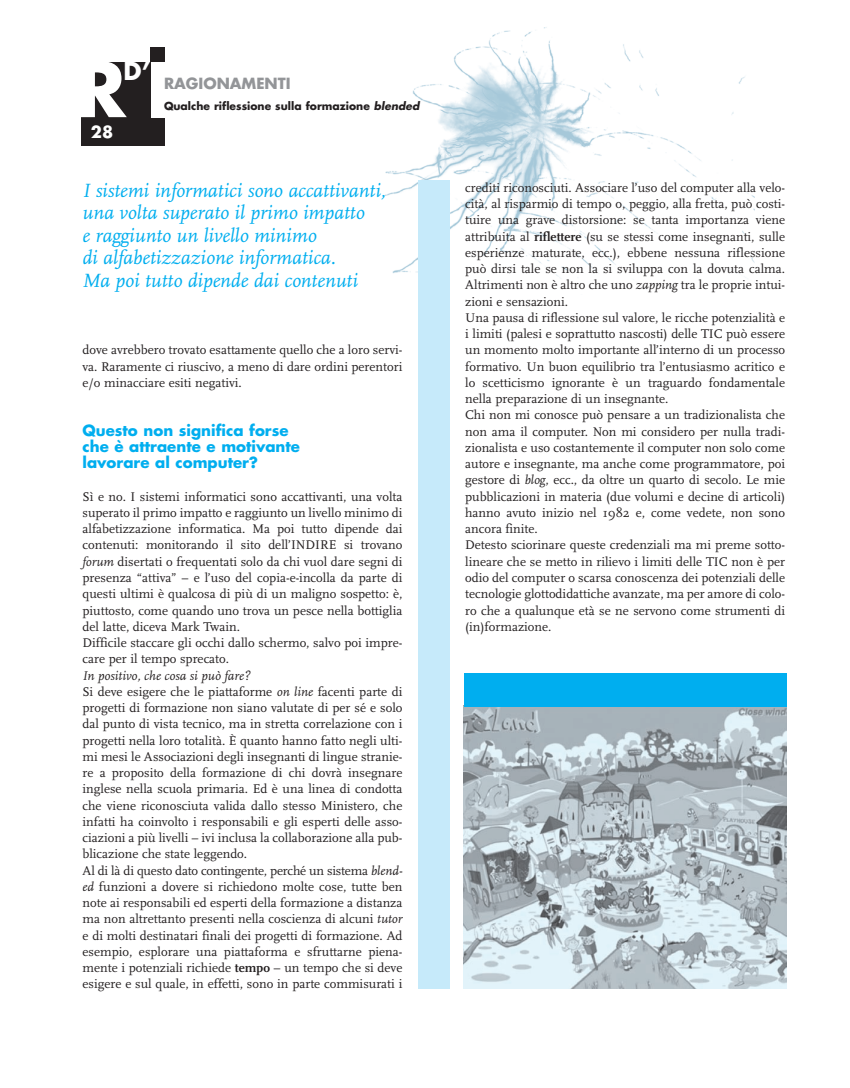
<style>
.page{position:relative;width:850px;height:1088px;background:#fff}
.page>*{position:absolute;margin:0;border:0;box-sizing:border-box;transform-origin:0 0}
.t1{font:700 74px "Futura";color:#fff}
.t2{font:700 24.12px "Futura";color:#fff}
.t3{font:italic 20px/22.5px "Scala";color:#00aeef}
.t4{font:700 16.25px "Futura";color:#fff}
.t5{font:700 15px/16.2px "Futura";color:#00aeef}
.t6{font:700 15px "Futura";color:#939598}
.t7{font:13.12px/16.2px "Scala";color:#231f20}
.t8{font:700 10.75px "Futura";color:#231f20}
.s1{font-style:italic}
.s2{font-weight:700}
</style>
<div class="page">
<img style="left:385px;top:27px;width:370px;height:262px">
<div style="left:81px;top:62px;width:84px;height:84px;background:#231f20"></div>
<div style="left:150px;top:48px;width:15px;height:14px;background:#231f20"></div>
<div style="left:418px;top:180px;width:32px;height:808px;background:#c6eafa"></div>
<img style="left:464px;top:707px;width:322px;height:281px">
<div style="left:464px;top:673px;width:322px;height:34px;background:#00aeef"></div>
<h1 class="t1" style="left:76px;top:56px;width:96px">R I</h1>
<h2 class="t2" style="left:123px;top:60px;width:29px">D’</h2>
<p class="t6" style="left:164px;top:76px;width:128px">RAGIONAMENTI</p>
<p class="t8" style="left:164px;top:101px;width:257px">Qualche riflessione sulla formazione <span class="s1">blended</span></p>
<p class="t4" style="left:91px;top:124px;width:24px">28</p>
<h3 class="t3" style="left:83px;top:180px;width:305px">I sistemi informatici sono accattivanti, una volta superato il primo impatto<br>e raggiunto un livello minimo<br>di alfabetizzazione informatica.<br>Ma poi tutto dipende dai contenuti</h3>
<p class="t7" style="left:83px;top:343px;width:321px;text-align:justify">dove avrebbero trovato esattamente quello che a loro servi&shy;va. Raramente ci riuscivo, a meno di dare ordini perentori e/o minacciare esiti negativi.</p>
<p class="t5" style="left:83px;top:423px;width:219px">Questo non significa forse che è attraente e motivante lavorare al computer?</p>
<p class="t7" style="left:83px;top:489px;width:321px">Sì e no. I sistemi informatici sono accattivanti, una volta superato il primo impatto e raggiunto un livello minimo di alfabetizzazione informatica. Ma poi tutto dipende dai contenuti: monitorando il sito dell’INDIRE si trovano <span class="s1">forum</span> disertati o frequentati solo da chi vuol dare segni di presenza “attiva” – e l’uso del copia-e-incolla da parte di questi ultimi è qualcosa di più di un maligno sospetto: è, piuttosto, come quando uno trova un pesce nella bottiglia del latte, diceva Mark Twain.<br>Difficile staccare gli occhi dallo schermo, salvo poi impre&shy;care per il tempo sprecato.</p>
<p class="t7" style="left:83px;top:668px;width:321px"><span class="s1">In positivo, che cosa si può fare?<br></span>Si deve esigere che le piattaforme <span class="s1">on line</span> facenti parte di progetti di formazione non siano valutate di per sé e solo dal punto di vista tecnico, ma in stretta correlazione con i progetti nella loro totalità. È quanto hanno fatto negli ulti&shy;mi mesi le Associazioni degli insegnanti di lingue stranie&shy;re a proposito della formazione di chi dovrà insegnare inglese nella scuola primaria. Ed è una linea di condotta che viene riconosciuta valida dallo stesso Ministero, che infatti ha coinvolto i responsabili e gli esperti delle asso&shy;ciazioni a più livelli – ivi inclusa la collaborazione alla pub&shy;blicazione che state leggendo.<br>Al di là di questo dato contingente, perché un sistema <span class="s1">blend&shy;ed</span> funzioni a dovere si richiedono molte cose, tutte ben note ai responsabili ed esperti della formazione a distanza ma non altrettanto presenti nella coscienza di alcuni <span class="s1">tutor </span>e di molti destinatari finali dei progetti di formazione. Ad esempio, esplorare una piattaforma e sfruttarne piena&shy;mente i potenziali richiede <span class="s2">tempo</span> – un tempo che si deve esigere e sul quale, in effetti, sono in parte commisurati i</p>
<p class="t7" style="left:465px;top:180px;width:321px">crediti riconosciuti. Associare l’uso del computer alla velo&shy;cità, al risparmio di tempo o, peggio, alla fretta, può costi&shy;tuire una grave distorsione: se tanta importanza viene attribuita al <span class="s2">riflettere</span> (su se stessi come insegnanti, sulle esperienze maturate, ecc.), ebbene nessuna riflessione può dirsi tale se non la si sviluppa con la dovuta calma.<br>Altrimenti non è altro che uno <span class="s1">zapping</span> tra le proprie intui&shy;zioni e sensazioni.<br>Una pausa di riflessione sul valore, le ricche potenzialità e i limiti (palesi e soprattutto nascosti) delle TIC può essere un momento molto importante all’interno di un processo formativo. Un buon equilibrio tra l’entusiasmo acritico e lo scetticismo ignorante è un traguardo fondamentale nella preparazione di un insegnante.<br>Chi non mi conosce può pensare a un tradizionalista che non ama il computer. Non mi considero per nulla tradi&shy;zionalista e uso costantemente il computer non solo come autore e insegnante, ma anche come programmatore, poi gestore di <span class="s1">blog</span>, ecc., da oltre un quarto di secolo. Le mie pubblicazioni in materia (due volumi e decine di articoli) hanno avuto inizio nel 1982 e, come vedete, non sono ancora finite.<br>Detesto sciorinare queste credenziali ma mi preme sotto&shy;lineare che se metto in rilievo i limiti delle TIC non è per odio del computer o scarsa conoscenza dei potenziali delle tecnologie glottodidattiche avanzate, ma per amore di colo&shy;ro che a qualunque età se ne servono come strumenti di (in)formazione.</p>
</div>
